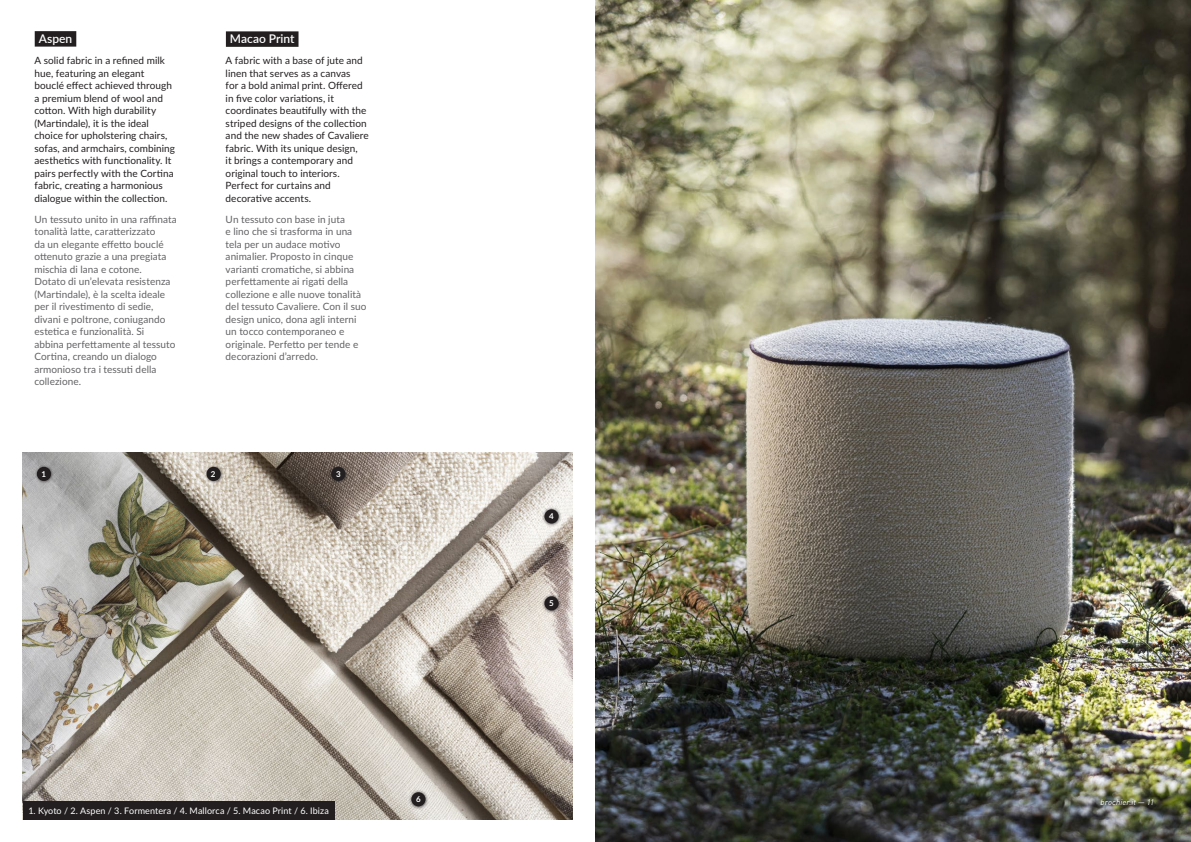
<style>
.page{position:relative;width:1191px;height:842px;background:#fff}
.page>*{position:absolute;margin:0;border:0;box-sizing:border-box;transform-origin:0 0}
.Nome_Tessuto{font:600 12px "Lato";color:#fff}
.Descrizione_Tessuto_-_IT{font:10px/12.5px "Lato";letter-spacing:.005em;color:#636366}
.Descrizione_Tessuto_-_EN{font:10px/12.5px "Lato";letter-spacing:.005em;color:#231f20}
.Descrizione_Tessuto_-_EN-2{font:9px "Lato";letter-spacing:.01em;color:#fff}
.t1{font:italic 8px "DIN";letter-spacing:.015em;color:#fff}
.Numero{font:700 8px "Lato";color:#fff}
</style>
<div class="page">
<img style="left:23px;top:453px;width:550px;height:366px">
<img style="left:595px;top:0;width:596px;height:842px">
<div style="left:23px;top:801px;width:311px;height:18px;background:#231f20"></div>
<div style="left:35px;top:31px;width:41px;height:16px;background:#231f20"></div>
<div style="left:34px;top:464px;width:21px;height:20px;background:#231f20;opacity:.75"></div>
<div style="left:37px;top:467px;width:14px;height:14px;background:#231f20;border-radius:50%"></div>
<div style="left:329px;top:464px;width:20px;height:20px;background:#231f20;opacity:.75"></div>
<div style="left:331px;top:467px;width:14px;height:14px;background:#231f20;border-radius:50%"></div>
<div style="left:542px;top:593px;width:20px;height:21px;background:#231f20;opacity:.75"></div>
<div style="left:544px;top:596px;width:14px;height:14px;background:#231f20;border-radius:50%"></div>
<div style="left:409px;top:789px;width:20px;height:21px;background:#231f20;opacity:.75"></div>
<div style="left:411px;top:792px;width:14px;height:14px;background:#231f20;border-radius:50%"></div>
<div style="left:542px;top:507px;width:20px;height:20px;background:#231f20;opacity:.75"></div>
<div style="left:544px;top:509px;width:14px;height:14px;background:#231f20;border-radius:50%"></div>
<div style="left:204px;top:464px;width:20px;height:20px;background:#231f20;opacity:.75"></div>
<div style="left:206px;top:467px;width:15px;height:14px;background:#231f20;border-radius:50%"></div>
<div style="left:226px;top:31px;width:72px;height:16px;background:#231f20"></div>
<p class="Nome_Tessuto" style="left:39px;top:30px;width:35px">Aspen</p>
<p class="Descrizione_Tessuto_-_EN" style="left:34px;top:54px;width:142px">A solid fabric in a refined milk hue, featuring an elegant bouclé effect achieved through a premium blend of wool and cotton. With high durability (Martindale), it is the ideal choice for upholstering chairs, sofas, and armchairs, combining aesthetics with functionality. It pairs perfectly with the Cortina fabric, creating a harmonious dialogue within the collection.</p>
<p class="Descrizione_Tessuto_-_IT" style="left:34px;top:212px;width:144px">Un tessuto unito in una raffinata tonalità latte, caratterizzato<br>da un elegante effetto bouclé ottenuto grazie a una pregiata mischia di lana e cotone.<br>Dotato di un’elevata resistenza (Martindale), è la scelta ideale per il rivestimento di sedie, divani e poltrone, coniugando estetica e funzionalità. Si<br>abbina perfettamente al tessuto<br>Cortina, creando un dialogo armonioso tra i tessuti della collezione.</p>
<p class="Nome_Tessuto" style="left:230px;top:30px;width:66px">Macao Print</p>
<p class="Descrizione_Tessuto_-_EN" style="left:226px;top:54px;width:145px">A fabric with a base of jute and linen that serves as a canvas<br>for a bold animal print. Offered in five color variations, it coordinates beautifully with the striped designs of the collection and the new shades of Cavaliere fabric. With its unique design,<br>it brings a contemporary and original touch to interiors.<br>Perfect for curtains and decorative accents.</p>
<p class="Descrizione_Tessuto_-_IT" style="left:226px;top:213px;width:142px">Un tessuto con base in juta<br>e lino che si trasforma in una tela per un audace motivo animalier. Proposto in cinque varianti cromatiche, si abbina perfettamente ai rigati della collezione e alle nuove tonalità del tessuto Cavaliere. Con il suo design unico, dona agli interni un tocco contemporaneo e originale. Perfetto per tende e decorazioni d’arredo.</p>
<p class="Numero" style="left:42px;top:468px;width:6px">1</p>
<p class="Numero" style="left:336px;top:468px;width:6px">3</p>
<p class="Numero" style="left:211px;top:468px;width:6px">2</p>
<p class="Descrizione_Tessuto_-_EN-2" style="left:28px;top:804px;width:302px">1. Kyoto / 2. Aspen / 3. Formentera / 4. Mallorca / 5. Macao Print / 6. Ibiza</p>
<p class="Numero" style="left:416px;top:793px;width:6px">6</p>
<p class="Numero" style="left:549px;top:510px;width:6px">4</p>
<p class="Numero" style="left:549px;top:597px;width:6px">5</p>
<p class="t1" style="left:1100px;top:797px;width:55px">brochier.it — 11</p>
</div>
